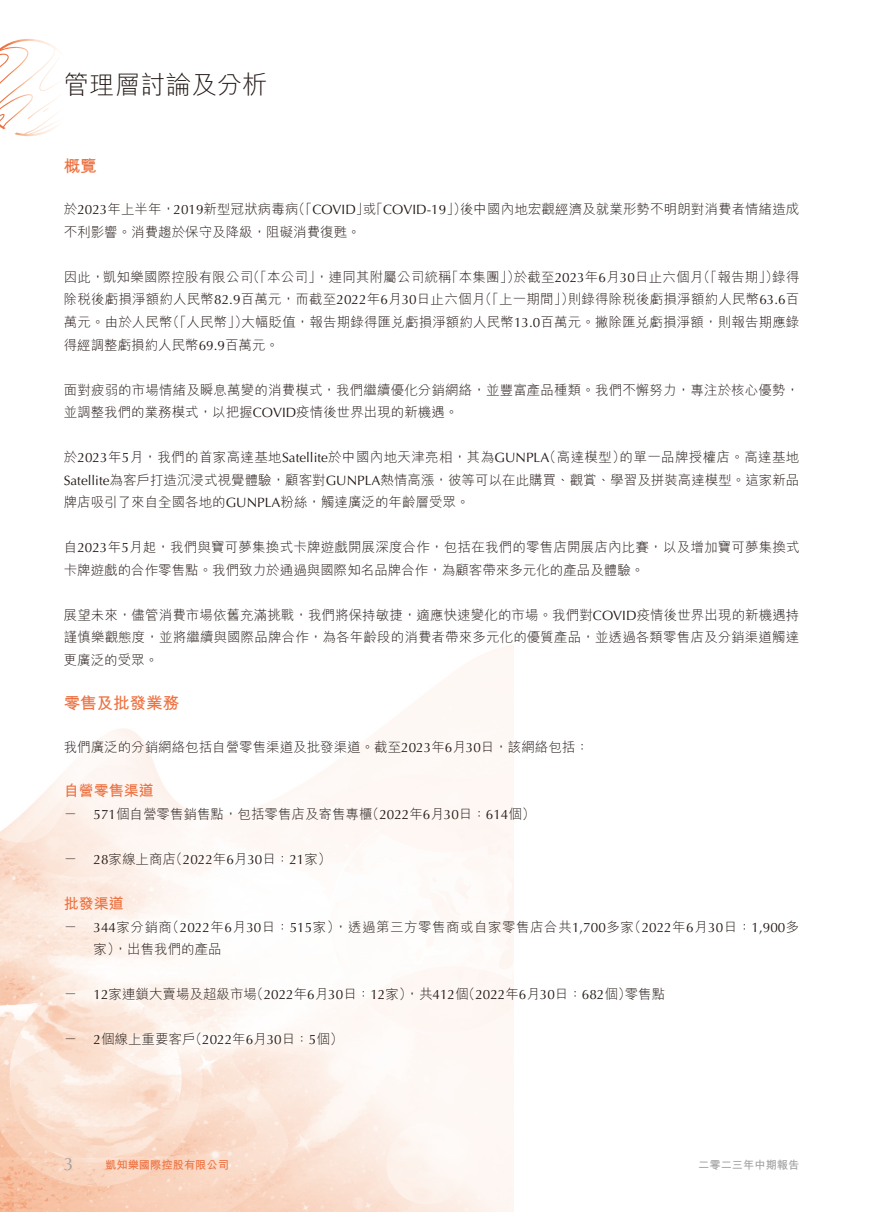
<style>
.page{position:relative;width:893px;height:1212px;background:#fff}
.page>*{position:absolute;margin:0;border:0;box-sizing:border-box;transform-origin:0 0}
.t1{font:300 25.5px "M Hei HK";color:#231916}
.t2{font:18px "Optima LT Std";color:#a0a0a1}
.t3{font:700 16.5px "M Hei HK";color:#ed7140}
.t4{font:700 15px "M Hei HK";color:#ed7140}
.t5{font:300 13.5px/22.5px "M Hei HK";letter-spacing:.01em;color:#231916}
.t6{font:13.5px "Optima LT Std";color:#231916}
.t7{font:300 13.5px "M Hei HK";letter-spacing:.035em;color:#231916}
.t8{font:700 11.25px "M Hei HK";color:#ed7140}
.t9{font:700 11.25px "M Hei HK";color:#a0a0a1}
.s1{font-family:"Optima LT Std";font-weight:400}
.s2{font-family:"M Hei HK";font-weight:300}
</style>
<div class="page">
<img style="left:0;top:645px;width:513px;height:567px">
<svg style="left:0;top:39px;width:58px;height:97px"></svg>
<h1 class="t1" style="left:64px;top:72px;width:205px">管理層討論及分析</h1>
<p class="t3" style="left:64px;top:154px;width:34px">概覽</p>
<p class="t5" style="left:64px;top:198px;width:299px">於<span class="s1">2023</span>年上半年，<span class="s1">2019</span>新型冠狀病毒病<br>不利影響。消費趨於保守及降級，阻礙消費復甦。</p>
<p class="t6" style="left:292px;top:202px;width:176px"><span class="s2">（「</span>COVID <span class="s2">「或」</span> COVID-19<span class="s2">」）</span></p>
<p class="t5" style="left:460px;top:198px;width:341px">後中國內地宏觀經濟及就業形勢不明朗對消費者情緒造成</p>
<p class="t5" style="left:247px;top:266px;width:207px">（「本公司，」連同其附屬公司統稱</p>
<p class="t5" style="left:445px;top:266px;width:77px">「本集團」）</p>
<p class="t5" style="left:697px;top:266px;width:84px">（「報告期」）</p>
<p class="t5" style="left:64px;top:266px;width:191px">因此，凱知樂國際控股有限公司</p>
<p class="t5" style="left:514px;top:266px;width:191px">於截至<span class="s1">2023</span>年月<span class="s1">6 30</span>日止六個月</p>
<p class="t5" style="left:772px;top:266px;width:29px">錄得</p>
<p class="t5" style="left:479px;top:288px;width:97px">（「上一期間」）</p>
<p class="t5" style="left:241px;top:288px;width:560px;text-indent:-178px">除稅後虧損淨額約人民幣<span class="s1">82.9</span>百萬元，而截至<span class="s1">2022</span>年月<span class="s1">6 30</span>日止六個月<br>大幅貶值，報告期錄得匯兌虧損淨額約人民幣<span class="s1">13.0</span>百萬元。撇除匯兌虧損淨額，則報告期應錄</p>
<p class="t5" style="left:568px;top:288px;width:233px">則錄得除稅後虧損淨額約人民幣<span class="s1">63.6</span>百</p>
<p class="t5" style="left:166px;top:311px;width:83px">（「人民幣」）</p>
<p class="t5" style="left:64px;top:311px;width:217px">萬元。由於人民幣<br>得經調整虧損約人民幣<span class="s1">69.9</span>百萬元。</p>
<p class="t5" style="left:64px;top:378px;width:737px">面對疲弱的市場情緒及瞬息萬變的消費模式，我們繼續優化分銷網絡，並豐富產品種類。我們不懈努力，專注於核心優勢，並調整我們的業務模式，以把握<span class="s1">COVID</span>疫情後世界出現的新機遇。</p>
<p class="t5" style="left:620px;top:446px;width:181px">的單一品牌授權店。高達基地</p>
<p class="t5" style="left:64px;top:446px;width:737px">於<span class="s1">2023</span>年 月<span class="s1">5</span> ，我們的首家高達基地<span class="s1">Satellite</span>於中國內地天津亮相，其為<span class="s1">GUNPLA<br>Satellite</span>為客戶打造沉浸式視覺體驗，顧客對<span class="s1">GUNPLA</span>熱情高漲，彼等可以在此購買、觀賞、學習及拼裝高達模型。這家新品牌店吸引了來自全國各地的<span class="s1">GUNPLA</span>粉絲，觸達廣泛的年齡層受眾。</p>
<p class="t5" style="left:64px;top:536px;width:737px">自<span class="s1">2023</span>年<span class="s1">5</span>月起，我們與寶可夢集換式卡牌遊戲開展深度合作，包括在我們的零售店開展店內比賽，以及增加寶可夢集換式卡牌遊戲的合作零售點。我們致力於通過與國際知名品牌合作，為顧客帶來多元化的產品及體驗。</p>
<p class="t5" style="left:64px;top:603px;width:737px;text-align:justify">展望未來，儘管消費市場依舊充滿挑戰，我們將保持敏捷，適應快速變化的市場。我們對<span class="s1">COVID</span>疫情後世界出現的新機遇持謹慎樂觀態度，並將繼續與國際品牌合作，為各年齡段的消費者帶來多元化的優質產品，並透過各類零售店及分銷渠道觸達更廣泛的受眾。</p>
<p class="t3" style="left:64px;top:691px;width:117px">零售及批發業務</p>
<p class="t5" style="left:64px;top:735px;width:527px">我們廣泛的分銷網絡包括自營零售渠道及批發渠道。截至<span class="s1">2023</span>年月<span class="s1">6 30</span>日，該網絡包括：</p>
<p class="t4" style="left:64px;top:780px;width:91px">自營零售渠道</p>
<p class="t6" style="left:366px;top:807px;width:171px"><span class="s2">（</span>2022<span class="s2">年月</span>6 30<span class="s2">日：</span>614<span class="s2">個(</span></p>
<p class="t5" style="left:543px;top:446px;width:84px">（高達模型）</p>
<p class="t5" style="left:94px;top:803px;width:281px"><span class="s1">571</span>個自營零售銷售點，包括零售店及寄售專櫃</p>
<p class="t5" style="left:64px;top:803px;width:15px">－</p>
<p class="t5" style="left:94px;top:848px;width:84px"><span class="s1">28</span>家線上商店</p>
<p class="t6" style="left:169px;top:852px;width:164px"><span class="s2">（</span>2022<span class="s2">年月</span>6 30<span class="s2">日：</span>21<span class="s2">家(</span></p>
<p class="t5" style="left:64px;top:848px;width:15px">－</p>
<p class="t4" style="left:64px;top:892px;width:61px">批發渠道</p>
<p class="t5" style="left:64px;top:915px;width:15px">－</p>
<p class="t5" style="left:64px;top:983px;width:15px">－</p>
<p class="t5" style="left:64px;top:1028px;width:15px">－</p>
<p class="t7" style="left:166px;top:920px;width:470px">（<span class="s1">2022</span>年 月<span class="s1">6 30</span>日：<span class="s1">515</span>家，）透過第三方零售商或自家零售店合共<span class="s1">1,700</span>多家</p>
<p class="t6" style="left:628px;top:919px;width:173px"><span class="s2">（</span>2022<span class="s2">年 月</span>6 30<span class="s2">日：</span>1,900<span class="s2">多</span></p>
<p class="t5" style="left:94px;top:915px;width:80px"><span class="s1">344</span>家分銷商</p>
<p class="t5" style="left:94px;top:938px;width:130px">家，）出售我們的產品</p>
<p class="t6" style="left:250px;top:987px;width:383px"><span class="s2">（</span>2022<span class="s2">年月</span>6 30<span class="s2">日：</span>12<span class="s2">家，）共</span>412 <span class="s2">（個</span> 2022<span class="s2">年月</span>6 30<span class="s2">日：</span>682<span class="s2">個）</span></p>
<p class="t5" style="left:94px;top:983px;width:165px"><span class="s1">12</span>家連鎖大賣場及超級市場</p>
<p class="t5" style="left:625px;top:983px;width:42px">零售點</p>
<p class="t6" style="left:189px;top:1032px;width:156px"><span class="s2">（</span>2022<span class="s2">年月</span>6 30<span class="s2">日：</span>5<span class="s2">個(</span></p>
<p class="t5" style="left:94px;top:1028px;width:104px"><span class="s1">2</span>個線上重要客戶</p>
<h2 class="t2" style="left:64px;top:1154px;width:12px">3</h2>
<p class="t8" style="left:105px;top:1156px;width:125px">凱知樂國際控股有限公司</p>
<p class="t9" style="left:698px;top:1156px;width:103px">二零二三年中期報告</p>
</div>
